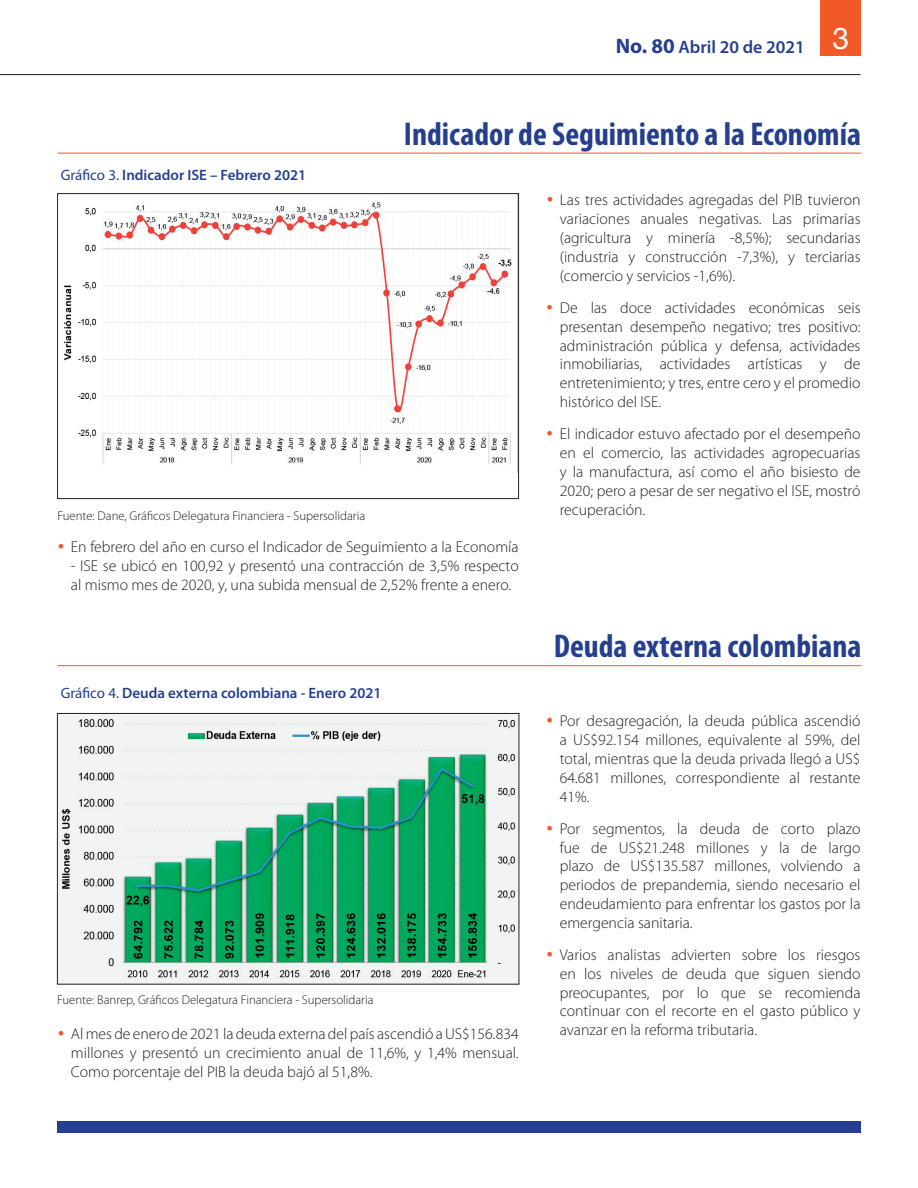
<style>
.page{position:relative;width:918px;height:1188px;background:#fff}
.page>*{position:absolute;margin:0;border:0;box-sizing:border-box;transform-origin:0 0}
.t1{font:700 condensed 33px "Myriad Pro";color:#253f8e}
.t2{font:600 18px "Myriad Pro";color:#253f8e}
.t3{font:300 15.75px/18.9px "Myriad Pro";color:#231f20;text-align:justify}
.t4{font:600 15px "Myriad Pro";color:#253f8e}
.t5{font:300 12.75px "Myriad Pro";color:#231f20}
.s1{font-weight:700;font-size:21px}
.s2{font-weight:400}
</style>
<div class="page">
<div style="left:820px;top:0;width:41px;height:56px;background:#f15929"></div>
<hr style="left:0;top:74px;width:861px;height:1px;background:#231f20">
<hr style="left:57px;top:153px;width:804px;height:1px;background:#f15929">
<hr style="left:57px;top:665px;width:804px;height:1px;background:#f15929">
<img style="left:64px;top:202px;width:448px;height:263px">
<div style="left:57px;top:193px;width:462px;height:306px;border:1px solid #231f20"></div>
<img style="left:59px;top:715px;width:458px;height:267px">
<div style="left:57px;top:713px;width:462px;height:271px;border:1px solid #231f20"></div>
<div style="left:58px;top:1122px;width:803px;height:11px;background:#253f8e"></div>
<p class="t2" style="left:616px;top:37px;width:235px"><span class="s1">No. 80</span> Abril 20 de 2021 <sup>3</sup></p>
<p class="t4" style="left:61px;top:166px;width:247px"><span class="s2">Gráfico 3.</span> Indicador ISE – Febrero 2021</p>
<p class="t5" style="left:57px;top:509px;width:309px">Fuente: Dane, Gráficos Delegatura Financiera - Supersolidaria</p>
<h1 class="t1" style="left:404px;top:116px;width:459px">Indicador de Seguimiento a la Economía</h1>
<p class="t3" style="left:560px;top:191px;width:302px">Las tres actividades agregadas del PIB tuvieron variaciones anuales negativas. Las primarias (agricultura y minería -8,5%); secundarias (industria y construcción -7,3%), y terciarias (comercio y servicios -1,6%).</p>
<p class="t3" style="left:560px;top:298px;width:302px">De las doce actividades económicas seis presentan desempeño negativo; tres positivo: administración pública y defensa, actividades inmobiliarias, actividades artísticas y de entretenimiento; y tres, entre cero y el promedio histórico del ISE.</p>
<p class="t3" style="left:560px;top:424px;width:302px">El indicador estuvo afectado por el desempeño en el comercio, las actividades agropecuarias y la manufactura, así como el año bisiesto de 2020; pero a pesar de ser negativo el ISE, mostró recuperación.</p>
<p class="t3" style="left:71px;top:538px;width:449px">En febrero del año en curso el Indicador de Seguimiento a la Economía</p>
<p class="t3" style="left:71px;top:556px;width:449px">- ISE se ubicó en 100,92 y presentó una contracción de 3,5% respecto al mismo mes de 2020, y, una subida mensual de 2,52% frente a enero.</p>
<p class="t4" style="left:61px;top:685px;width:322px"><span class="s2">Gráfico 4.</span> Deuda externa colombiana - Enero 2021</p>
<p class="t5" style="left:57px;top:993px;width:318px">Fuente: Banrep, Gráficos Delegatura Financiera - Supersolidaria</p>
<p class="t3" style="left:71px;top:1024px;width:449px">Al mes de enero de 2021 la deuda externa del país ascendió a US$156.834 millones y presentó un crecimiento anual de 11,6%, y 1,4% mensual.<br>Como porcentaje del PIB la deuda bajó al 51,8%.</p>
<h1 class="t1" style="left:554px;top:628px;width:309px">Deuda externa colombiana</h1>
<p class="t3" style="left:560px;top:712px;width:302px">Por desagregación, la deuda pública ascendió a US$92.154 millones, equivalente al 59%, del total, mientras que la deuda privada llegó a US$ 64.681 millones, correspondiente al restante 41%.</p>
<p class="t3" style="left:560px;top:819px;width:302px">Por segmentos, la deuda de corto plazo fue de US$21.248 millones y la de largo plazo de US$135.587 millones, volviendo a periodos de prepandemia, siendo necesario el endeudamiento para enfrentar los gastos por la emergencia sanitaria.</p>
<p class="t3" style="left:560px;top:945px;width:302px">Varios analistas advierten sobre los riesgos en los niveles de deuda que siguen siendo preocupantes, por lo que se recomienda continuar con el recorte en el gasto público y avanzar en la reforma tributaria.</p>
</div>
